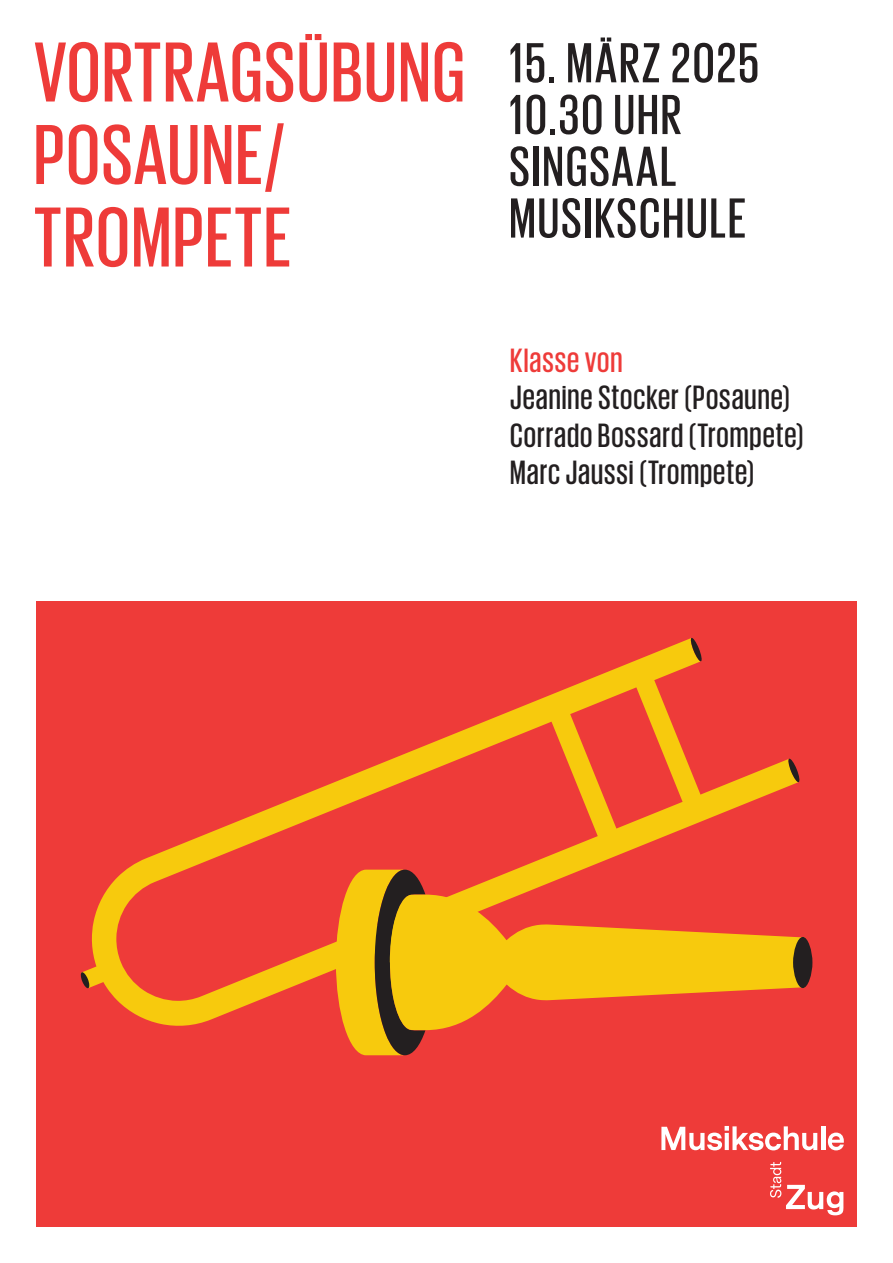
<style>
.page{position:relative;width:893px;height:1263px;background:#fff}
.page>*{position:absolute;margin:0;border:0;box-sizing:border-box;transform-origin:0 0}
.t1{font:500 87px/82.5px "Giorgio Sans";letter-spacing:.025em;color:#ee3b39}
.t2{font:500 57.75px/51.8px "Giorgio Sans";letter-spacing:.04em;color:#231f20}
.t3{font:500 34.5px/37.5px "Giorgio Sans";letter-spacing:.03em;color:#231f20}
.t4{font:500 34.5px "Giorgio Sans";letter-spacing:.03em;color:#ee3b39}
</style>
<div class="page">
<div style="left:36px;top:602px;width:821px;height:625px;background:#ee3b39"></div>
<svg style="left:770px;top:1162px;width:74px;height:53px"></svg>
<svg style="left:661px;top:1126px;width:156px;height:24px"></svg>
<hr style="left:821px;top:1126px;width:4px;height:24px;background:#fff">
<svg style="left:828px;top:1132px;width:16px;height:18px"></svg>
<svg style="left:83px;top:638px;width:713px;height:388px"></svg>
<svg style="left:80px;top:972px;width:10px;height:17px"></svg>
<svg style="left:690px;top:637px;width:12px;height:25px"></svg>
<svg style="left:788px;top:758px;width:12px;height:25px"></svg>
<svg style="left:336px;top:870px;width:89px;height:185px;background:#bf8b17"></svg>
<svg style="left:390px;top:894px;width:411px;height:136px;fill:#f7ca0d"></svg>
<div style="left:793px;top:937px;width:19px;height:51px;background:#231f20;border-radius:50%"></div>
<h1 class="t1" style="left:34px;top:29px;width:432px">VORTRAGSÜBUNG<br>POSAUNE/<br>TROMPETE</h1>
<h2 class="t2" style="left:509px;top:35px;width:251px">15. MÄRZ 2025<br>10.30 UHR<br>SINGSAAL<br>MUSIKSCHULE</h2>
<p class="t4" style="left:510px;top:343px;width:114px">Klasse von</p>
<p class="t3" style="left:510px;top:378px;width:295px">Jeanine Stocker (Posaune)<br>Corrado Bossard (Trompete)<br>Marc Jaussi (Trompete)</p>
</div>
